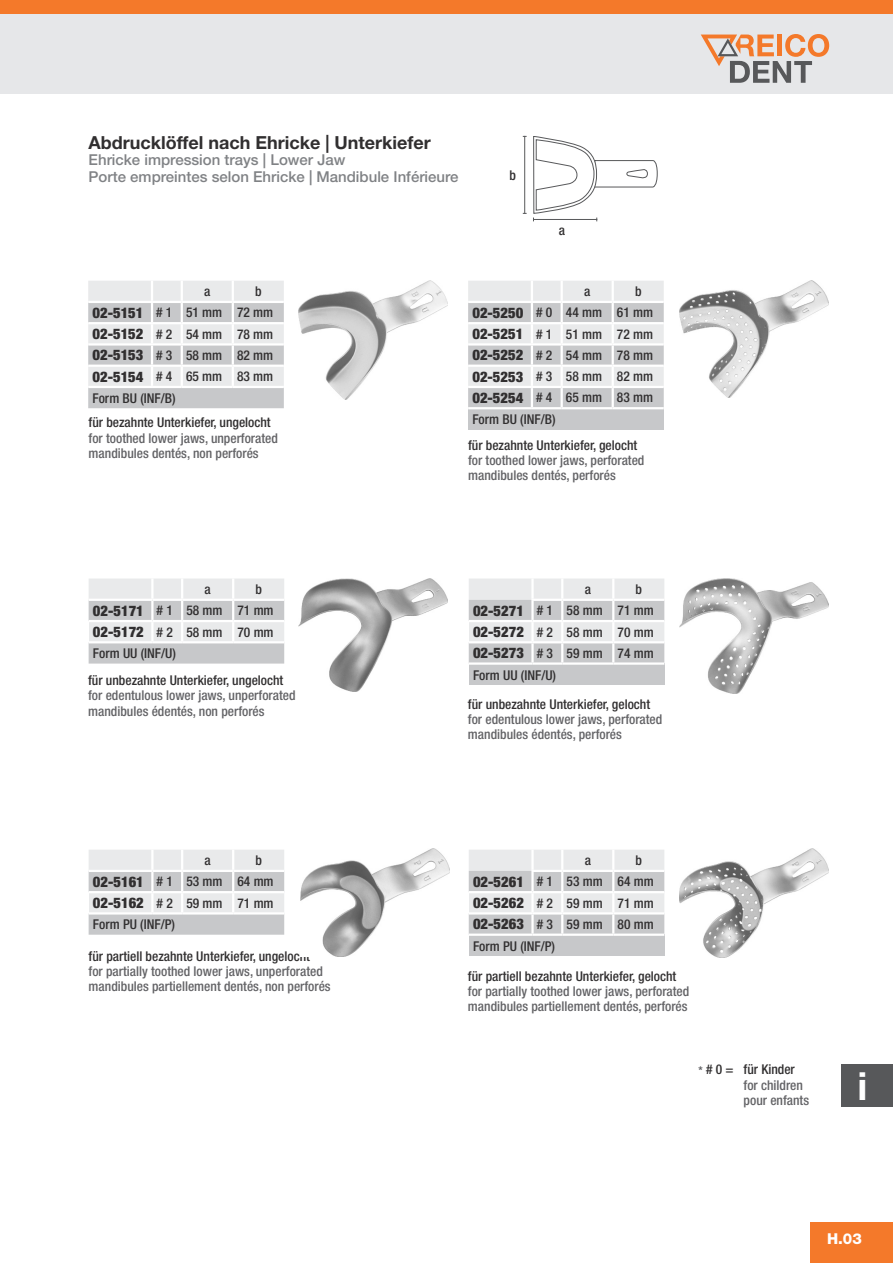
<style>
.page{position:relative;width:893px;height:1263px;background:#fff}
.page>*{position:absolute;margin:0;border:0;box-sizing:border-box;transform-origin:0 0}
.t1{font:700 38.85px "Helvetica Neue LT Std";color:#fff}
.t2{font:700 18px "Helvetica Neue LT Std";color:#312f30}
.t3{font:500 15px/16.5px "Helvetica Neue LT Std";color:#808285}
.t4{font:800 15px "Helvetica Neue LT Std";color:#fff}
.t5{font:500 condensed 13.5px/21.5px "Helvetica Neue LT Std";color:#312f30}
.t6{font:500 condensed 13.5px/15.3px "Helvetica Neue LT Std";color:#636366}
.s1{font-weight:900;font-size:14.7px}
.s2{font-weight:700;font-size:10.8px;color:#616164}
.s3{color:#312f30}
</style>
<div class="page">
<div style="left:0;top:0;width:893px;height:94px;background:#e6e7e9"></div>
<div style="left:0;top:0;width:893px;height:14px;background:#f4792a"></div>
<div style="left:810px;top:1221px;width:83px;height:42px;background:#f4792a"></div>
<svg style="left:701px;top:34px;width:128px;height:49px"></svg>
<img style="left:680px;top:281px;width:148px;height:116px">
<img style="left:299px;top:281px;width:149px;height:118px">
<img style="left:299px;top:578px;width:149px;height:114px">
<img style="left:680px;top:578px;width:148px;height:115px">
<div style="left:841px;top:1065px;width:52px;height:42px;background:#57585a"></div>
<img style="left:300px;top:849px;width:149px;height:108px">
<img style="left:680px;top:848px;width:148px;height:109px">
<svg style="left:88px;top:281px;width:196px;height:127px;background:#dcddde"></svg>
<svg style="left:89px;top:578px;width:195px;height:86px;background:#dbdcdd"></svg>
<hr style="left:89px;top:599px;width:63px;height:2px;background:#fff">
<hr style="left:152px;top:599px;width:30px;height:2px;background:#fff">
<hr style="left:182px;top:599px;width:51px;height:2px;background:#fff">
<hr style="left:233px;top:599px;width:51px;height:2px;background:#fff">
<svg style="left:89px;top:850px;width:195px;height:85px;background:#dbdbdd"></svg>
<hr style="left:89px;top:870px;width:63px;height:2px;background:#fff">
<hr style="left:152px;top:870px;width:30px;height:2px;background:#fff">
<hr style="left:182px;top:870px;width:51px;height:2px;background:#fff">
<hr style="left:233px;top:870px;width:51px;height:2px;background:#fff">
<div style="left:469px;top:664px;width:195px;height:21px;background:#c7c8ca"></div>
<hr style="left:469px;top:662px;width:63px;height:3px;background:#fff">
<hr style="left:532px;top:662px;width:30px;height:3px;background:#fff">
<hr style="left:562px;top:662px;width:51px;height:3px;background:#fff">
<hr style="left:613px;top:662px;width:51px;height:3px;background:#fff">
<svg style="left:469px;top:578px;width:195px;height:86px;background:#dcddde"></svg>
<hr style="left:562px;top:599px;width:51px;height:2px;background:#fff">
<hr style="left:613px;top:599px;width:51px;height:2px;background:#fff">
<hr style="left:531px;top:599px;width:31px;height:2px;background:#fff">
<hr style="left:532px;top:641px;width:30px;height:2px;background:#fff">
<div style="left:469px;top:935px;width:195px;height:21px;background:#c7c8ca"></div>
<hr style="left:469px;top:933px;width:63px;height:3px;background:#fff">
<hr style="left:532px;top:933px;width:30px;height:3px;background:#fff">
<hr style="left:562px;top:933px;width:51px;height:3px;background:#fff">
<hr style="left:613px;top:933px;width:51px;height:3px;background:#fff">
<svg style="left:469px;top:850px;width:195px;height:85px;background:#dcdcde"></svg>
<hr style="left:562px;top:870px;width:51px;height:2px;background:#fff">
<hr style="left:613px;top:870px;width:51px;height:2px;background:#fff">
<hr style="left:531px;top:870px;width:31px;height:2px;background:#fff">
<hr style="left:532px;top:912px;width:30px;height:2px;background:#fff">
<div style="left:468px;top:408px;width:196px;height:21px;background:#c7c8ca"></div>
<hr style="left:532px;top:407px;width:30px;height:2px;background:#fff">
<hr style="left:562px;top:407px;width:51px;height:2px;background:#fff">
<hr style="left:613px;top:407px;width:51px;height:2px;background:#fff">
<hr style="left:468px;top:407px;width:64px;height:2px;background:#fff">
<svg style="left:468px;top:281px;width:196px;height:127px;background:#dddddf"></svg>
<hr style="left:524px;top:136px;width:1px;height:77px;background:#57585a">
<svg style="left:533px;top:136px;width:124px;height:85px"></svg>
<h2 class="t2" style="left:89px;top:131px;width:344px">Abdrucklöffel nach Ehricke | Unterkiefer</h2>
<p class="t3" style="left:89px;top:152px;width:371px">Ehricke impression trays | Lower Jaw<br>Porte empreintes selon Ehricke | Mandibule Inférieure</p>
<p class="t5" style="left:510px;top:164px;width:8px">b</p>
<p class="t5" style="left:559px;top:219px;width:8px">a</p>
<p class="t5" style="left:92px;top:280px;width:182px;text-indent:163px">b<br><span class="s1">02-5151</span> # 1 51 mm 72 mm<br><span class="s1">02-5152</span> # 2 54 mm 78 mm<br><span class="s1">02-5153</span> # 3 58 mm 82 mm<br><span class="s1">02-5154</span> # 4 65 mm 83 mm<br>Form BU (INF/B)</p>
<p class="t5" style="left:204px;top:280px;width:8px">a</p>
<p class="t5" style="left:89px;top:412px;width:184px">für bezahnte Unterkiefer, ungelocht</p>
<p class="t6" style="left:89px;top:430px;width:191px">for toothed lower jaws, unperforated mandibules dentés, non perforés</p>
<p class="t5" style="left:472px;top:280px;width:182px;text-indent:163px">b<br><span class="s1">02-5250</span> # 0 44 mm 61 mm<br><span class="s1">02-5251</span> # 1 51 mm 72 mm<br><span class="s1">02-5252</span> # 2 54 mm 78 mm<br><span class="s1">02-5253</span> # 3 58 mm 82 mm<br><span class="s1">02-5254</span> # 4 65 mm 83 mm<br>Form BU (INF/B)</p>
<p class="t5" style="left:584px;top:280px;width:8px">a</p>
<p class="t5" style="left:468px;top:434px;width:171px">für bezahnte Unterkiefer, gelocht</p>
<p class="t6" style="left:468px;top:452px;width:178px">for toothed lower jaws, perforated mandibules dentés, perforés</p>
<p class="t5" style="left:93px;top:578px;width:182px;text-indent:163px">b<br><span class="s1">02-5171</span> # 1 58 mm 71 mm<br><span class="s1">02-5172</span> # 2 58 mm 70 mm<br>Form UU (INF/U)</p>
<p class="t5" style="left:473px;top:578px;width:182px;text-indent:163px">b<br><span class="s1">02-5271</span> # 1 58 mm 71 mm<br><span class="s1">02-5272</span> # 2 58 mm 70 mm<br><span class="s1">02-5273</span> # 3 59 mm 74 mm<br>Form UU (INF/U)</p>
<p class="t5" style="left:205px;top:578px;width:8px">a</p>
<p class="t5" style="left:585px;top:578px;width:8px">a</p>
<p class="t5" style="left:88px;top:669px;width:197px">für unbezahnte Unterkiefer, ungelocht</p>
<p class="t6" style="left:88px;top:688px;width:209px">for edentulous lower jaws, unperforated mandibules édentés, non perforés</p>
<p class="t5" style="left:468px;top:693px;width:184px">für unbezahnte Unterkiefer, gelocht</p>
<p class="t6" style="left:468px;top:711px;width:196px">for edentulous lower jaws, perforated mandibules édentés, perforés</p>
<p class="t5" style="left:93px;top:849px;width:182px;text-indent:163px">b<br><span class="s1">02-5161</span> # 1 53 mm 64 mm<br><span class="s1">02-5162</span> # 2 59 mm 71 mm<br>Form PU (INF/P)</p>
<p class="t5" style="left:473px;top:849px;width:182px;text-indent:163px">b<br><span class="s1">02-5261</span> # 1 53 mm 64 mm<br><span class="s1">02-5262</span> # 2 59 mm 71 mm<br><span class="s1">02-5263</span> # 3 59 mm 80 mm<br>Form PU (INF/P)</p>
<p class="t5" style="left:205px;top:849px;width:8px">a</p>
<p class="t5" style="left:585px;top:849px;width:8px">a</p>
<p class="t5" style="left:89px;top:945px;width:223px">für partiell bezahnte Unterkiefer, ungelocht</p>
<p class="t6" style="left:89px;top:963px;width:244px">for partially toothed lower jaws, unperforated mandibules partiellement dentés, non perforés</p>
<p class="t5" style="left:468px;top:965px;width:210px">für partiell bezahnte Unterkiefer, gelocht</p>
<p class="t6" style="left:468px;top:983px;width:223px">for partially toothed lower jaws, perforated mandibules partiellement dentés, perforés</p>
<p class="t6" style="left:744px;top:1062px;width:67px;text-indent:-45px"><span class="s2">*</span> <span class="s3"># 0 = für Kinder </span>for children pour enfants</p>
<h1 class="t1" style="left:857px;top:1062px;width:12px">i</h1>
<p class="t4" style="left:827px;top:1230px;width:36px">H.03</p>
</div>
